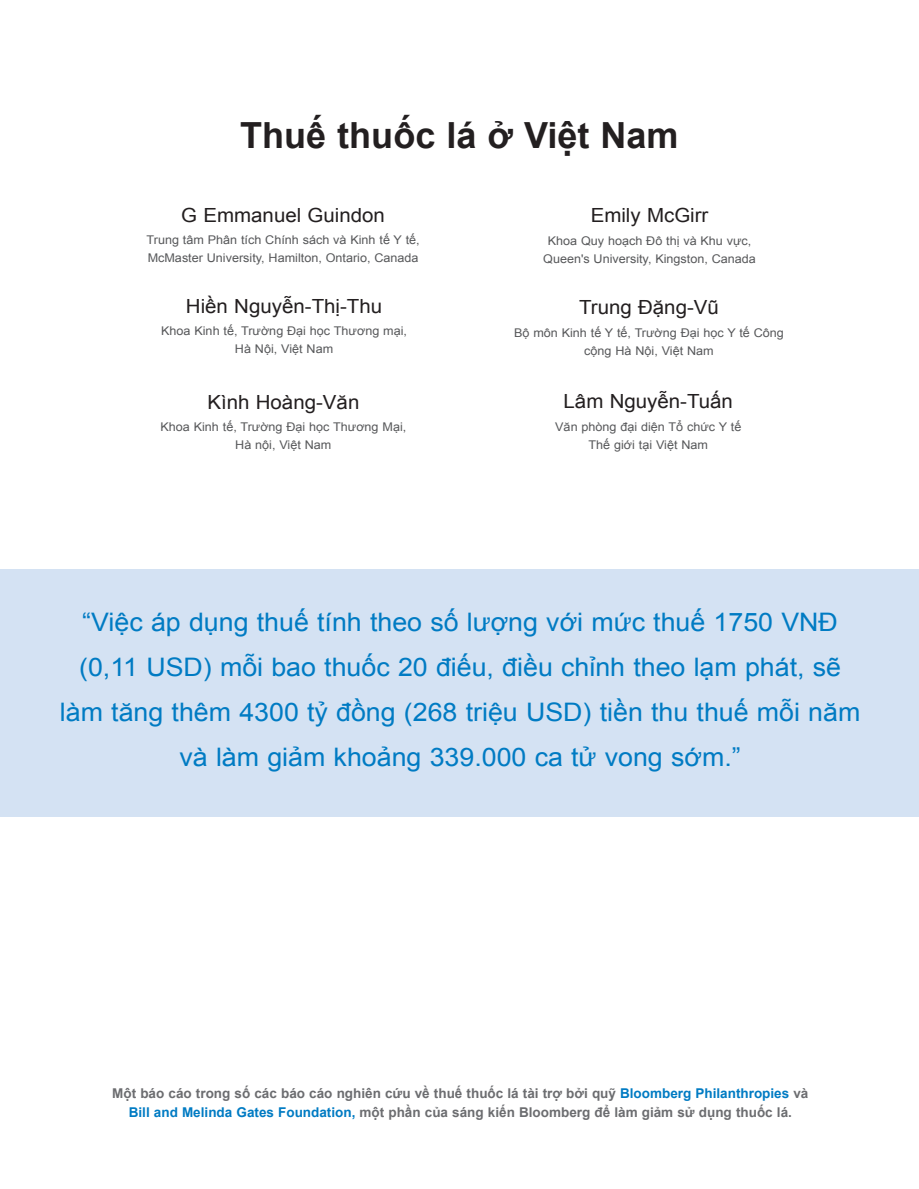
<style>
.page{position:relative;width:919px;height:1189px;background:#fff}
.page>*{position:absolute;margin:0;border:0;box-sizing:border-box;transform-origin:0 0}
.t1{font:700 36px "Arial";color:#231f20}
.t2{font:25.5px/45px "Arial";color:#007bc3;text-align:center;scale:1.05 1}
.t3{font:19.5px "Arial";color:#231f20;scale:1.05 1}
.t4{font:700 13.5px/19.5px "Arial";color:#6c6d70;text-align:center}
.t5{font:12px/18px "Arial";color:#57585a;text-align:center;scale:1.05 1}
.s1{color:#007bc3}
</style>
<div class="page">
<div style="left:0;top:569px;width:918px;height:248px;background:#d4e2f3"></div>
<h1 class="t1" style="left:240px;top:116px;width:440px">Thuế thuốc lá ở Việt Nam</h1>
<h3 class="t3" style="left:181px;top:204px;width:196px">G Emmanuel Guindon</h3>
<p class="t5" style="left:147px;top:231px;width:261px;text-align:left">Trung tâm Phân tích Chính sách và Kinh tế Y tế,<br>McMaster University, Hamilton, Ontario, Canada</p>
<h3 class="t3" style="left:186px;top:295px;width:188px">Hiền Nguyễn-Thị-Thu</h3>
<p class="t5" style="left:161px;top:322px;width:236px">Khoa Kinh tế, Trường Đại học Thương mại,<br>Hà Nội, Việt Nam</p>
<h3 class="t3" style="left:207px;top:391px;width:146px">Kình Hoàng-Văn</h3>
<p class="t5" style="left:160px;top:418px;width:236px">Khoa Kinh tế, Trường Đại học Thương Mại,<br>Hà nội, Việt Nam</p>
<h3 class="t3" style="left:590px;top:204px;width:114px">Emily McGirr</h3>
<p class="t5" style="left:543px;top:231px;width:204px">Khoa Quy hoạch Đô thị và Khu vực,<br>Queen's University, Kingston, Canada</p>
<h3 class="t3" style="left:579px;top:297px;width:135px">Trung Đặng-Vũ</h3>
<p class="t5" style="left:514px;top:324px;width:258px">Bộ môn Kinh tế Y tế, Trường Đại học Y tế Công cộng Hà Nội, Việt Nam</p>
<h3 class="t3" style="left:563px;top:391px;width:163px">Lâm Nguyễn-Tuấn</h3>
<p class="t5" style="left:555px;top:418px;width:179px">Văn phòng đại diện Tổ chức Y tế<br>Thế giới tại Việt Nam</p>
<h2 class="t2" style="left:60px;top:600px;width:763px">“Việc áp dụng thuế tính theo số lượng với mức thuế 1750 VNĐ (0,11 USD) mỗi bao thuốc 20 điếu, điều chỉnh theo lạm phát, sẽ làm tăng thêm 4300 tỷ đồng (268 triệu USD) tiền thu thuế mỗi năm và làm giảm khoảng 339.000 ca tử vong sớm.”</h2>
<p class="t4" style="left:112px;top:1083px;width:697px">Một báo cáo trong số các báo cáo nghiên cứu về thuế thuốc lá tài trợ bởi quỹ <span class="s1">Bloomberg Philanthropies</span> và<br><span class="s1">Bill and Melinda Gates Foundation,</span> một phần của sáng kiến Bloomberg để làm giảm sử dụng thuốc lá.</p>
</div>
